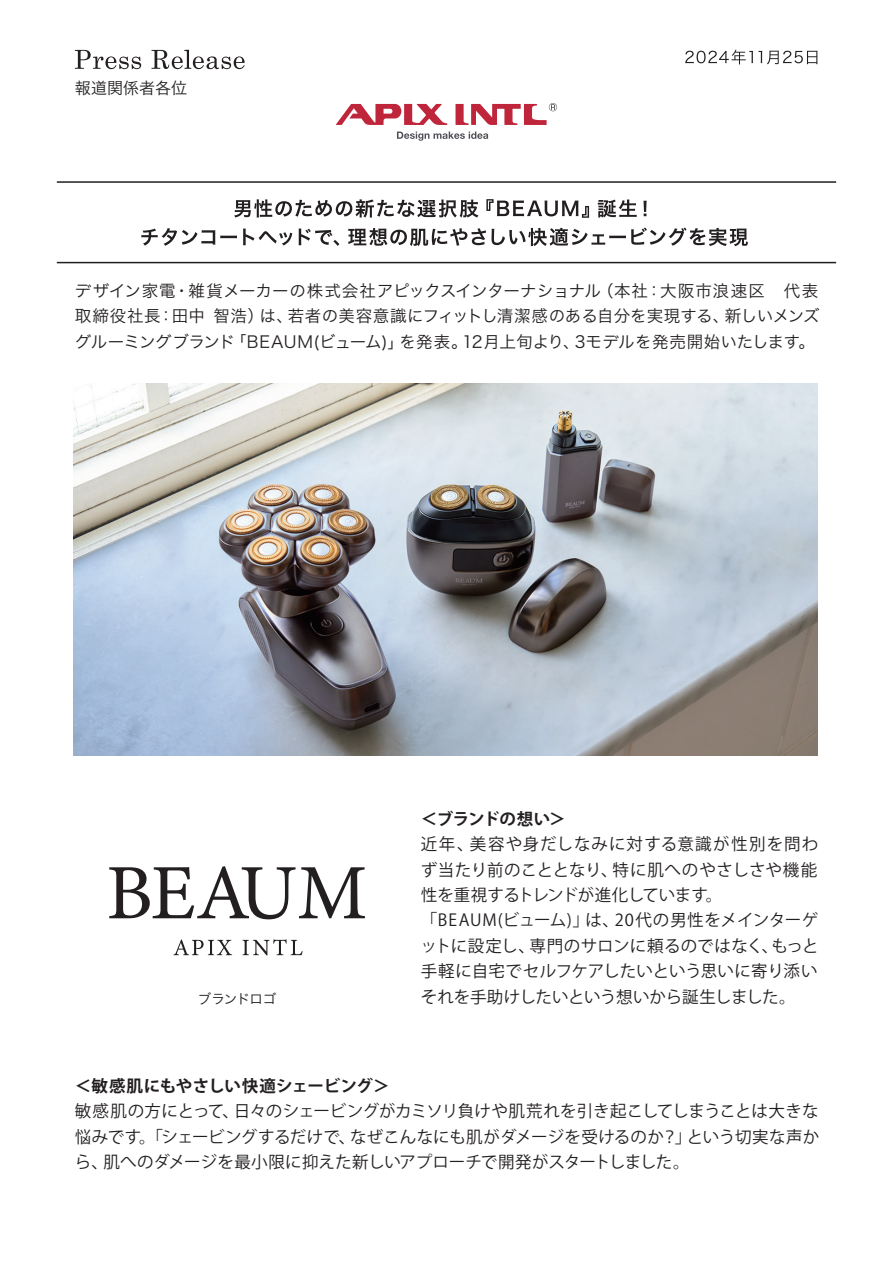
<style>
.page{position:relative;width:893px;height:1263px;background:#fff}
.page>*{position:absolute;margin:0;border:0;box-sizing:border-box;transform-origin:0 0}
.t1{font:16.5px/25.5px "Koz Go Pr 6 N";color:#231f20}
.t2{font:16.5px/25.5px "Hira Kaku Pro N W3";letter-spacing:-.015em;color:#231f20;text-align:justify}
.t3{font:700 16.5px "Koz Go Pr 6 N";letter-spacing:-.01em;color:#231f20}
.t4{font:16.05px "Hira Kaku Pro N W3";letter-spacing:-.005em;color:#231f20}
.t5{font:13.5px "Hira Kaku Pro N W3";letter-spacing:-.03em;color:#231f20}
</style>
<div class="page">
<svg style="left:234px;top:199px;width:244px;height:19px"></svg>
<svg style="left:486px;top:199px;width:103px;height:19px"></svg>
<svg style="left:598px;top:200px;width:38px;height:17px"></svg>
<svg style="left:643px;top:201px;width:3px;height:15px"></svg>
<svg style="left:141px;top:228px;width:96px;height:18px"></svg>
<svg style="left:243px;top:229px;width:49px;height:16px"></svg>
<svg style="left:298px;top:229px;width:41px;height:17px"></svg>
<svg style="left:348px;top:228px;width:399px;height:18px"></svg>
<svg style="left:75px;top:50px;width:66px;height:19px"></svg>
<svg style="left:151px;top:50px;width:94px;height:19px"></svg>
<svg style="left:685px;top:50px;width:132px;height:14px"></svg>
<hr style="left:57px;top:181px;width:779px;height:2px;background:#231f20">
<hr style="left:57px;top:262px;width:779px;height:1px;background:#231f20">
<svg style="left:397px;top:132px;width:91px;height:9px"></svg>
<svg style="left:336px;top:104px;width:111px;height:21px"></svg>
<svg style="left:455px;top:103px;width:102px;height:22px"></svg>
<svg style="left:109px;top:866px;width:256px;height:53px"></svg>
<svg style="left:173px;top:940px;width:59px;height:15px"></svg>
<svg style="left:242px;top:939px;width:60px;height:16px"></svg>
<img style="left:73px;top:384px;width:744px;height:372px">
<p class="t4" style="left:75px;top:74px;width:114px">報道関係者各位</p>
<p class="t2" style="left:75px;top:277px;width:746px">デザイン家電・雑貨メーカーの株式会社アピックスインターナショナル（本社：大阪市浪速区　代表取締役社長：田中 智浩）は、若者の美容意識にフィットし清潔感のある自分を実現する、新しいメンズグルーミングブランド「BEAUM(ビューム)」を発表。12月上旬より、3モデルを発売開始いたします。</p>
<p class="t5" style="left:198px;top:987px;width:80px">ブランドロゴ</p>
<p class="t3" style="left:421px;top:809px;width:146px">＜ブランドの想い＞</p>
<p class="t1" style="left:421px;top:832px;width:399px">近年、美容や身だしなみに対する意識が性別を問わず当たり前のこととなり、特に肌へのやさしさや機能性を重視するトレンドが進化しています。<br>「BEAUM(ビューム)」は、20代の男性をメインターゲットに設定し、専門のサロンに頼るのではなく、もっと手軽に自宅でセルフケアしたいという思いに寄り添いそれを手助けしたいという想いから誕生しました。</p>
<p class="t3" style="left:75px;top:1076px;width:316px">＜敏感肌にもやさしい快適シェービング＞</p>
<p class="t1" style="left:75px;top:1099px;width:745px;text-align:justify">敏感肌の方にとって、日々のシェービングがカミソリ負けや肌荒れを引き起こしてしまうことは大きな悩みです。「シェービングするだけで、なぜこんなにも肌がダメージを受けるのか？」という切実な声から、肌へのダメージを最小限に抑えた新しいアプローチで開発がスタートしました。</p>
</div>
